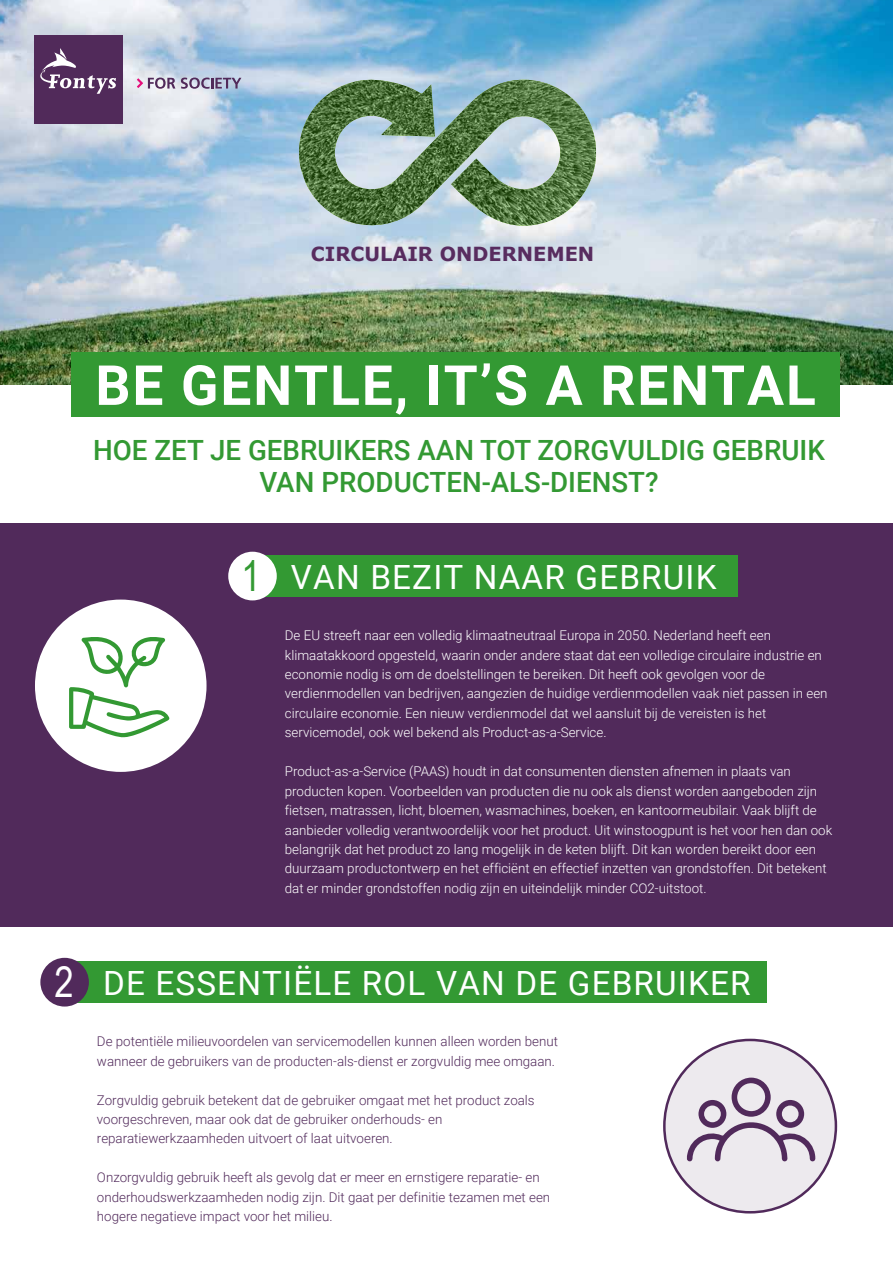
<style>
.page{position:relative;width:893px;height:1263px;background:#fff}
.page>*{position:absolute;margin:0;border:0;box-sizing:border-box;transform-origin:0 0}
.t1{font:700 55.35px "Roboto";letter-spacing:.035em;color:#fff}
.t2{font:33.45px "Roboto";letter-spacing:.035em;color:#fff}
.t3{font:500 27.9px/31.8px "Roboto";color:#393;text-align:center}
.t4{font:700 19.35px "Verdana";color:#582c5f}
.t5{font:300 13.35px/19.5px "Roboto";color:#fff}
.t6{font:300 13.35px/19.5px "Roboto";color:#512a5b}
.s1{font-family:"Arial Narrow";font-size:42.15px;color:#393}
.s2{font-family:"Arial Narrow";font-size:42.15px}
</style>
<div class="page">
<svg style="left:664px;top:1040px;width:172px;height:172px;fill:#edeaee"></svg>
<div style="left:0;top:523px;width:893px;height:404px;background:#512a5b"></div>
<div style="left:35px;top:600px;width:172px;height:172px;background:#fff;border-radius:50%"></div>
<div style="left:256px;top:555px;width:481px;height:42px;background:#393"></div>
<div style="left:228px;top:552px;width:49px;height:48px;background:#fff;border-radius:50%"></div>
<div style="left:68px;top:961px;width:698px;height:42px;background:#393"></div>
<div style="left:40px;top:958px;width:49px;height:48px;background:#512a5b;border-radius:50%"></div>
<img style="left:0;top:0;width:893px;height:385px">
<svg style="left:298px;top:78px;width:307px;height:161px"></svg>
<svg style="left:137px;top:78px;width:38px;height:11px"></svg>
<svg style="left:181px;top:78px;width:60px;height:11px"></svg>
<div style="left:34px;top:35px;width:89px;height:89px;background:#512a5a"></div>
<svg style="left:40px;top:48px;width:76px;height:46px"></svg>
<div style="left:72px;top:352px;width:768px;height:65px;background:#393"></div>
<svg style="left:687px;top:1077px;width:128px;height:84px"></svg>
<svg style="left:69px;top:637px;width:100px;height:100px"></svg>
<h3 class="t4" style="left:311px;top:241px;width:285px">CIRCULAIR ONDERNEMEN</h3>
<h1 class="t1" style="left:95px;top:346px;width:722px">BE GENTLE, IT’S A RENTAL</h1>
<h3 class="t3" style="left:93px;top:433px;width:733px">HOE ZET JE GEBRUIKERS AAN TOT ZORGVULDIG GEBRUIK<br>VAN PRODUCTEN-ALS-DIENST?</h3>
<h2 class="t2" style="left:241px;top:554px;width:477px"><span class="s1">1</span> VAN BEZIT NAAR GEBRUIK</h2>
<p class="t5" style="left:285px;top:625px;width:544px">De EU streeft naar een volledig klimaatneutraal Europa in 2050. Nederland heeft een klimaatakkoord opgesteld, waarin onder andere staat dat een volledige circulaire industrie en economie nodig is om de doelstellingen te bereiken. Dit heeft ook gevolgen voor de verdienmodellen van bedrijven, aangezien de huidige verdienmodellen vaak niet passen in een circulaire economie. Een nieuw verdienmodel dat wel aansluit bij de vereisten is het servicemodel, ook wel bekend als Product-as-a-Service.</p>
<p class="t5" style="left:285px;top:761px;width:549px">Product-as-a-Service (PAAS) houdt in dat consumenten diensten afnemen in plaats van producten kopen. Voorbeelden van producten die nu ook als dienst worden aangeboden zijn fietsen, matrassen, licht, bloemen, wasmachines, boeken, en kantoormeubilair. Vaak blijft de aanbieder volledig verantwoordelijk voor het product. Uit winstoogpunt is het voor hen dan ook belangrijk dat het product zo lang mogelijk in de keten blijft. Dit kan worden bereikt door een duurzaam productontwerp en het efficiënt en effectief inzetten van grondstoffen. Dit betekent dat er minder grondstoffen nodig zijn en uiteindelijk minder CO2-uitstoot.</p>
<h2 class="t2" style="left:54px;top:960px;width:698px"><span class="s2">2</span> DE ESSENTIËLE ROL VAN DE GEBRUIKER</h2>
<p class="t6" style="left:97px;top:1031px;width:463px">De potentiële milieuvoordelen van servicemodellen kunnen alleen worden benut wanneer de gebruikers van de producten-als-dienst er zorgvuldig mee omgaan.</p>
<p class="t6" style="left:97px;top:1089px;width:439px">Zorgvuldig gebruik betekent dat de gebruiker omgaat met het product zoals voorgeschreven, maar ook dat de gebruiker onderhouds- en reparatiewerkzaamheden uitvoert of laat uitvoeren.</p>
<p class="t6" style="left:97px;top:1167px;width:455px">Onzorgvuldig gebruik heeft als gevolg dat er meer en ernstigere reparatie- en onderhoudswerkzaamheden nodig zijn. Dit gaat per definitie tezamen met een hogere negatieve impact voor het milieu.</p>
</div>
